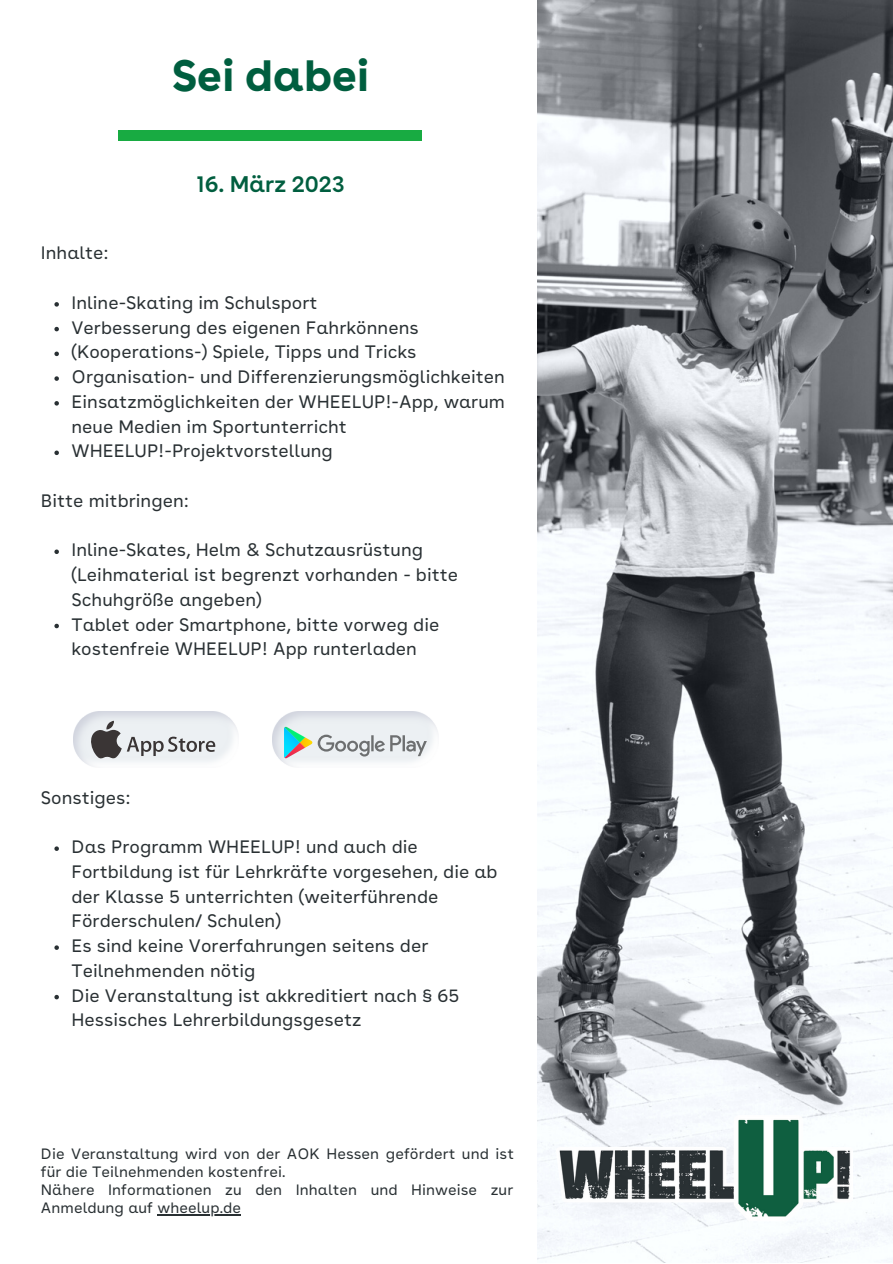
<style>
.page{position:relative;width:893px;height:1264px;background:#fff}
.page>*{position:absolute;margin:0;border:0;box-sizing:border-box;transform-origin:0 0}
.t1{font:700 43.8px "AOK Buenos Aires";color:#005e3f}
.t2{font:600 22.65px "AOK Buenos Aires";color:#005e3f}
.t3{font:18px/24.8px "AOK Buenos Aires Text";color:#293033}
.t4{font:15px/18px "AOK Buenos Aires Text";letter-spacing:.005em;color:#293033}
</style>
<div class="page">
<img style="left:537px;top:0;width:355px;height:1262px">
<div style="left:118px;top:131px;width:304px;height:10px;background:#18ab42"></div>
<svg style="left:54px;top:302px;width:5px;height:4px"></svg>
<svg style="left:54px;top:327px;width:5px;height:4px"></svg>
<svg style="left:54px;top:351px;width:5px;height:5px"></svg>
<svg style="left:54px;top:376px;width:5px;height:5px"></svg>
<svg style="left:54px;top:401px;width:5px;height:4px"></svg>
<svg style="left:54px;top:450px;width:5px;height:5px"></svg>
<svg style="left:54px;top:549px;width:5px;height:5px"></svg>
<svg style="left:54px;top:623px;width:5px;height:5px"></svg>
<svg style="left:54px;top:846px;width:5px;height:5px"></svg>
<svg style="left:54px;top:945px;width:5px;height:4px"></svg>
<svg style="left:54px;top:994px;width:5px;height:5px"></svg>
<img style="left:73px;top:711px;width:165px;height:56px">
<svg style="left:89px;top:720px;width:126px;height:38px;background:#bec0c2"></svg>
<img style="left:273px;top:711px;width:165px;height:56px">
<svg style="left:284px;top:726px;width:143px;height:32px;background:#c8d6d6"></svg>
<img style="left:557px;top:1115px;width:295px;height:129px">
<hr style="left:157px;top:1214px;width:84px;height:1px;background:#293033">
<h1 class="t1" style="left:172px;top:58px;width:199px">Sei dabei</h1>
<p class="t3" style="left:41px;top:242px;width:69px">Inhalte:</p>
<p class="t2" style="left:196px;top:174px;width:150px">16. März 2023</p>
<p class="t3" style="left:71px;top:292px;width:435px">Inline-Skating im Schulsport<br>Verbesserung des eigenen Fahrkönnens (Kooperations-) Spiele, Tipps und Tricks Organisation- und Differenzierungsmöglichkeiten Einsatzmöglichkeiten der WHEELUP!-App, warum neue Medien im Sportunterricht WHEELUP!-Projektvorstellung</p>
<p class="t3" style="left:41px;top:490px;width:150px">Bitte mitbringen:</p>
<p class="t3" style="left:71px;top:539px;width:388px">Inline-Skates, Helm &amp; Schutzausrüstung (Leihmaterial ist begrenzt vorhanden - bitte Schuhgröße angeben)<br>Tablet oder Smartphone, bitte vorweg die kostenfreie WHEELUP! App runterladen</p>
<p class="t3" style="left:41px;top:786px;width:91px">Sonstiges:</p>
<p class="t3" style="left:71px;top:836px;width:427px">Das Programm WHEELUP! und auch die Fortbildung ist für Lehrkräfte vorgesehen, die ab der Klasse 5 unterrichten (weiterführende Förderschulen/ Schulen)<br>Es sind keine Vorerfahrungen seitens der Teilnehmenden nötig<br>Die Veranstaltung ist akkreditiert nach § 65<br>Hessisches Lehrerbildungsgesetz</p>
<p class="t4" style="left:41px;top:1146px;width:474px">Die Veranstaltung wird von der AOK Hessen gefördert und ist für die Teilnehmenden kostenfrei.<br>Nähere Informationen zu den Inhalten und Hinweise zur Anmeldung auf wheelup.de</p>
</div>
